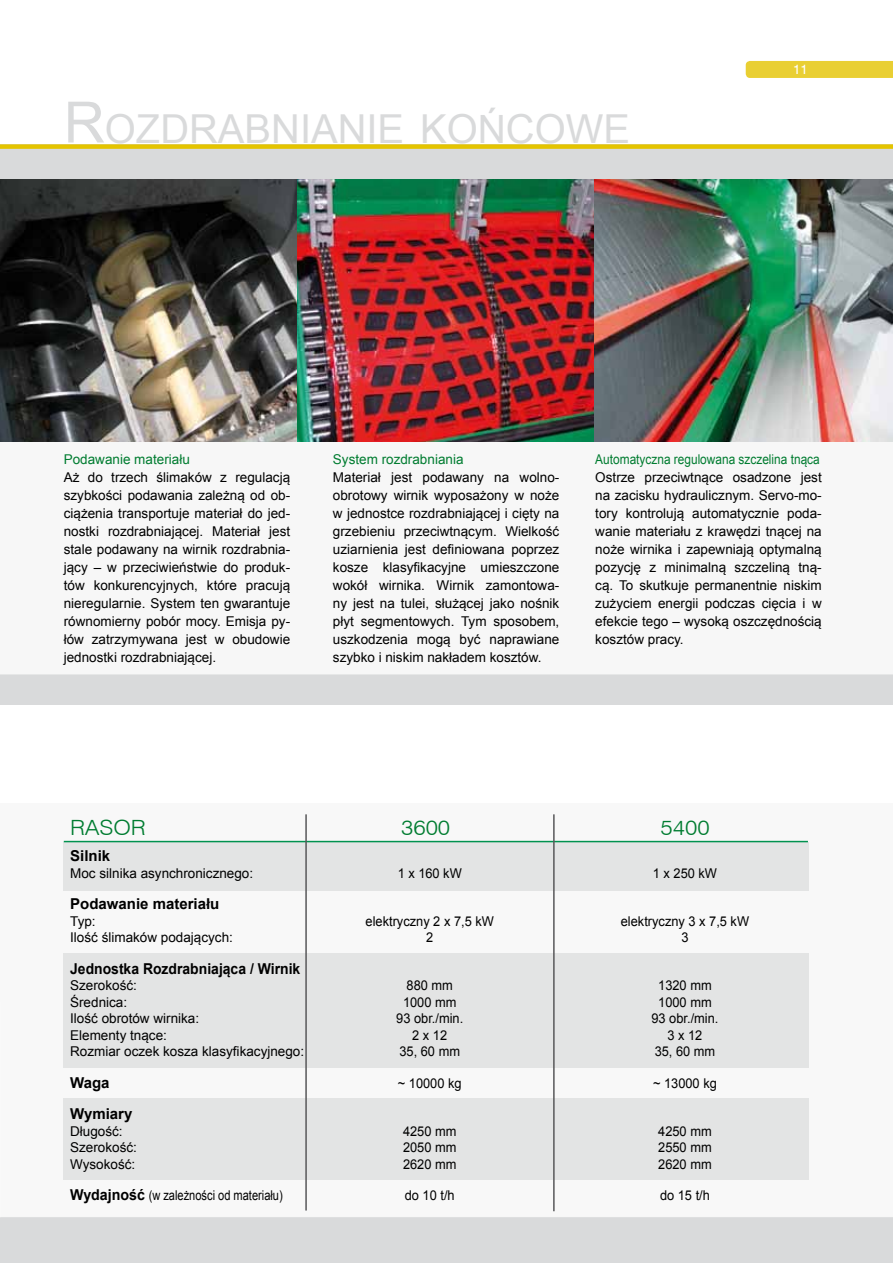
<style>
.page{position:relative;width:893px;height:1263px;background:#fff}
.page>*{position:absolute;margin:0;border:0;box-sizing:border-box;transform-origin:0 0}
.t1{font:39.9px "Arial";color:#d9dadb}
.t2{font:300 21px "Swiss 721 BT";color:#007c30;scale:1.1 1}
.t3{font:700 15px/31.5px "Arial";color:#000}
.t4{font:700 15px "Arial";color:#000;scale:.93 1}
.t5{font:13.5px/18px "Arial";color:#000;text-align:justify}
.t6{font:13.5px/16.5px "Arial";color:#000;text-align:center;scale:.95 1}
.t7{font:13.5px "Arial";color:#007c30}
.t8{font:13.5px "Arial";color:#007c30;scale:.88 1}
.t9{font:13.5px "Arial";color:#000;scale:.82 1}
.t10{font:13.5px "Swiss 721 BT";color:#fff}
.s1{font-size:57px}
.s2{font-size:39px}
.s3{font-weight:700;font-size:15px}
</style>
<div class="page">
<div style="left:746px;top:61px;width:147px;height:17px;background:#e9cf33"></div>
<div style="left:0;top:145px;width:893px;height:560px;background:#d9dadb"></div>
<div style="left:0;top:442px;width:893px;height:232px;background:#f7f7f7"></div>
<div style="left:0;top:804px;width:893px;height:459px;background:#d9dadb"></div>
<div style="left:0;top:144px;width:893px;height:5px;background:#e4c400"></div>
<div style="left:0;top:804px;width:893px;height:412px;background:#f8f8f8"></div>
<div style="left:64px;top:842px;width:745px;height:48px;background:#e3e4e4"></div>
<div style="left:64px;top:953px;width:745px;height:115px;background:#e3e4e4"></div>
<hr style="left:64px;top:841px;width:744px;height:1px;background:#01924f">
<div style="left:64px;top:1099px;width:745px;height:81px;background:#e3e4e4"></div>
<hr style="left:305px;top:814px;width:2px;height:396px;background:#58585a">
<hr style="left:553px;top:814px;width:2px;height:397px;background:#58585a">
<img style="left:0;top:180px;width:893px;height:262px">
<h1 class="t1" style="left:64px;top:102px;width:568px"><span class="s1">R</span>OZDRABNIANIE KO<span class="s2">Ń</span>COWE</h1>
<p class="t10" style="left:793px;top:61px;width:16px">11</p>
<p class="t7" style="left:64px;top:451px;width:128px">Podawanie materiału</p>
<p class="t5" style="left:64px;top:469px;width:228px">Aż do trzech ślimaków z regulacją szybkości podawania zależną od ob&shy;ciążenia transportuje materiał do jed&shy;nostki rozdrabniającej. Materiał jest stale podawany na wirnik rozdrabnia&shy;jący – w przeciwieństwie do produk&shy;tów konkurencyjnych, które pracują nieregularnie. System ten gwarantuje równomierny pobór mocy. Emisja py&shy;łów zatrzymywana jest w obudowie jednostki rozdrabniającej.</p>
<p class="t7" style="left:333px;top:451px;width:132px">System rozdrabniania</p>
<p class="t5" style="left:333px;top:469px;width:228px">Materiał jest podawany na wolno&shy;obrotowy wirnik wyposażony w noże w jednostce rozdrabniającej i cięty na grzebieniu przeciwtnącym. Wielkość uziarnienia jest definiowana poprzez kosze klasyfikacyjne umieszczone wokół wirnika. Wirnik zamontowa&shy;ny jest na tulei, służącej jako nośnik płyt segmentowych. Tym sposobem, uszkodzenia mogą być naprawiane szybko i niskim nakładem kosztów.</p>
<p class="t8" style="left:595px;top:451px;width:257px">Automatyczna regulowana szczelina tnąca</p>
<p class="t5" style="left:595px;top:469px;width:228px">Ostrze przeciwtnące osadzone jest na zacisku hydraulicznym. Servo-mo&shy;tory kontrolują automatycznie poda&shy;wanie materiału z krawędzi tnącej na noże wirnika i zapewniają optymalną pozycję z minimalną szczeliną tną&shy;cą. To skutkuje permanentnie niskim zużyciem energii podczas cięcia i w efekcie tego – wysoką oszczędnością kosztów pracy.</p>
<h2 class="t2" style="left:70px;top:814px;width:70px">RASOR</h2>
<h2 class="t2" style="left:401px;top:814px;width:46px">3600</h2>
<h2 class="t2" style="left:661px;top:814px;width:46px">5400</h2>
<p class="t3" style="left:70px;top:841px;width:42px">Silnik</p>
<p class="t5" style="left:70px;top:864px;width:185px">Moc silnika asynchronicznego:</p>
<p class="t3" style="left:70px;top:889px;width:151px">Podawanie materiału</p>
<p class="t5" style="left:70px;top:913px;width:164px;line-height:16.5px">Typ:<br>Ilość ślimaków podających:</p>
<p class="t4" style="left:70px;top:959px;width:249px">Jednostka Rozdrabniająca / Wirnik</p>
<p class="t5" style="left:70px;top:977px;width:236px;line-height:16.5px;text-align:left">Szerokość:<br>Średnica:<br>Ilość obrotów wirnika:<br>Elementy tnące:<br>Rozmiar oczek kosza klasyfikacyjnego:</p>
<p class="t3" style="left:70px;top:1067px;width:64px">Waga<br>Wymiary</p>
<p class="t5" style="left:70px;top:1123px;width:68px;line-height:16.5px;text-align:left">Długość:<br>Szerokość:<br>Wysokość:</p>
<p class="t9" style="left:70px;top:1187px;width:261px"><span class="s3">Wydajność</span> (w zależności od materiału)</p>
<p class="t6" style="left:653px;top:865px;width:69px">1 x 250 kW</p>
<p class="t6" style="left:621px;top:913px;width:137px">elektryczny 3 x 7,5 kW<br>3</p>
<p class="t6" style="left:651px;top:977px;width:72px">1320 mm<br>1000 mm<br>93 obr./min.<br>3 x 12<br>35, 60 mm</p>
<p class="t6" style="left:653px;top:1075px;width:69px">~ 13000 kg</p>
<p class="t6" style="left:658px;top:1123px;width:58px;text-align:justify">4250 mm 2550 mm 2620 mm</p>
<p class="t6" style="left:660px;top:1187px;width:54px">do 15 t/h</p>
<p class="t6" style="left:398px;top:865px;width:69px">1 x 160 kW</p>
<p class="t6" style="left:366px;top:913px;width:137px">elektryczny 2 x 7,5 kW<br>2</p>
<p class="t6" style="left:396px;top:977px;width:72px">880 mm<br>1000 mm<br>93 obr./min.<br>2 x 12<br>35, 60 mm</p>
<p class="t6" style="left:398px;top:1075px;width:69px">~ 10000 kg</p>
<p class="t6" style="left:403px;top:1123px;width:58px;text-align:justify">4250 mm 2050 mm 2620 mm</p>
<p class="t6" style="left:405px;top:1187px;width:54px">do 10 t/h</p>
</div>
